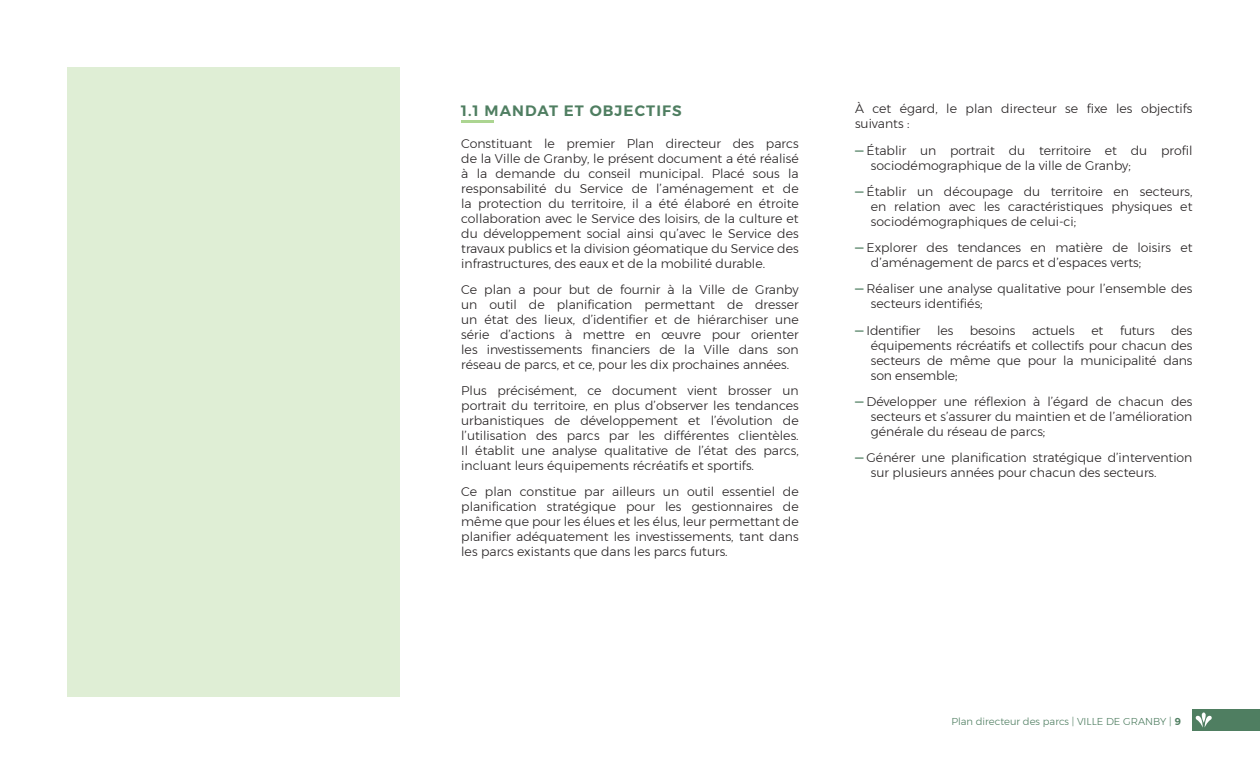
<style>
.page{position:relative;width:1260px;height:765px;background:#fff}
.page>*{position:absolute;margin:0;border:0;box-sizing:border-box;transform-origin:0 0}
.t1{font:600 15px "Montserrat";letter-spacing:.075em;color:#4f7e61}
.t2{font:300 12.5px/15px "Montserrat";color:#231f20;text-align:justify}
.t3{font:300 10px "Montserrat";color:#4f7e61}
.s1{font-weight:500;color:#4f7e61}
.s2{font-weight:600}
</style>
<div class="page">
<div style="left:68px;top:68px;width:332px;height:630px;background:#dfeed5"></div>
<div style="left:1192px;top:709px;width:68px;height:22px;background:#4f7e61"></div>
<svg style="left:1195px;top:713px;width:17px;height:15px"></svg>
<hr style="left:461px;top:120px;width:33px;height:2px;background:#acd591">
<p class="t1" style="left:461px;top:99px;width:222px">1.1 MANDAT ET OBJECTIFS</p>
<p class="t2" style="left:461px;top:136px;width:339px">Constituant le premier Plan directeur des parcs de la Ville de Granby, le présent document a été réalisé à la demande du conseil municipal. Placé sous la responsabilité du Service de l’aménagement et de la protection du territoire, il a été élaboré en étroite collaboration avec le Service des loisirs, de la culture et du développement social ainsi qu’avec le Service des travaux publics et la division géomatique du Service des infrastructures, des eaux et de la mobilité durable.</p>
<p class="t2" style="left:461px;top:282px;width:339px">Ce plan a pour but de fournir à la Ville de Granby un outil de planification permettant de dresser un état des lieux, d’identifier et de hiérarchiser une série d’actions à mettre en œuvre pour orienter les investissements financiers de la Ville dans son réseau de parcs, et ce, pour les dix prochaines années.</p>
<p class="t2" style="left:461px;top:383px;width:339px">Plus précisément, ce document vient brosser un portrait du territoire, en plus d’observer les tendances urbanistiques de développement et l’évolution de l’utilisation des parcs par les différentes clientèles.<br>Il établit une analyse qualitative de l’état des parcs, incluant leurs équipements récréatifs et sportifs.</p>
<p class="t2" style="left:461px;top:484px;width:339px">Ce plan constitue par ailleurs un outil essentiel de planification stratégique pour les gestionnaires de même que pour les élues et les élus, leur permettant de planifier adéquatement les investissements, tant dans les parcs existants que dans les parcs futurs.</p>
<p class="t2" style="left:855px;top:101px;width:339px">À cet égard, le plan directeur se fixe les objectifs suivants :</p>
<p class="t2" style="left:871px;top:142px;width:323px;text-indent:-16px"><span class="s1">―</span> Établir un portrait du territoire et du profil sociodémographique de la ville de Granby;</p>
<p class="t2" style="left:871px;top:184px;width:323px;text-indent:-16px"><span class="s1">―</span> Établir un découpage du territoire en secteurs, en relation avec les caractéristiques physiques et sociodémographiques de celui-ci;</p>
<p class="t2" style="left:871px;top:240px;width:323px;text-indent:-16px"><span class="s1">―</span> Explorer des tendances en matière de loisirs et d’aménagement de parcs et d’espaces verts;</p>
<p class="t2" style="left:871px;top:281px;width:323px;text-indent:-16px"><span class="s1">―</span> Réaliser une analyse qualitative pour l’ensemble des secteurs identifiés;</p>
<p class="t2" style="left:855px;top:322px;width:67px"><span class="s1">―</span> Identifier</p>
<p class="t2" style="left:937px;top:322px;width:18px">les</p>
<p class="t2" style="left:970px;top:322px;width:47px">besoins</p>
<p class="t2" style="left:1032px;top:322px;width:44px">actuels</p>
<p class="t2" style="left:1091px;top:322px;width:14px">et</p>
<p class="t2" style="left:1120px;top:322px;width:36px">futurs</p>
<p class="t2" style="left:871px;top:322px;width:323px;text-indent:300px">des équipements récréatifs et collectifs pour chacun des secteurs de même que pour la municipalité dans son ensemble;</p>
<p class="t2" style="left:871px;top:394px;width:323px;text-indent:-16px"><span class="s1">―</span> Développer une réflexion à l’égard de chacun des secteurs et s’assurer du maintien et de l’amélioration générale du réseau de parcs;</p>
<p class="t2" style="left:871px;top:450px;width:323px;text-indent:-16px"><span class="s1">―</span> Générer une planification stratégique d’intervention sur plusieurs années pour chacun des secteurs.</p>
<p class="t3" style="left:951px;top:714px;width:231px">Plan directeur des parcs | VILLE DE GRANBY | <span class="s2">9</span></p>
</div>
